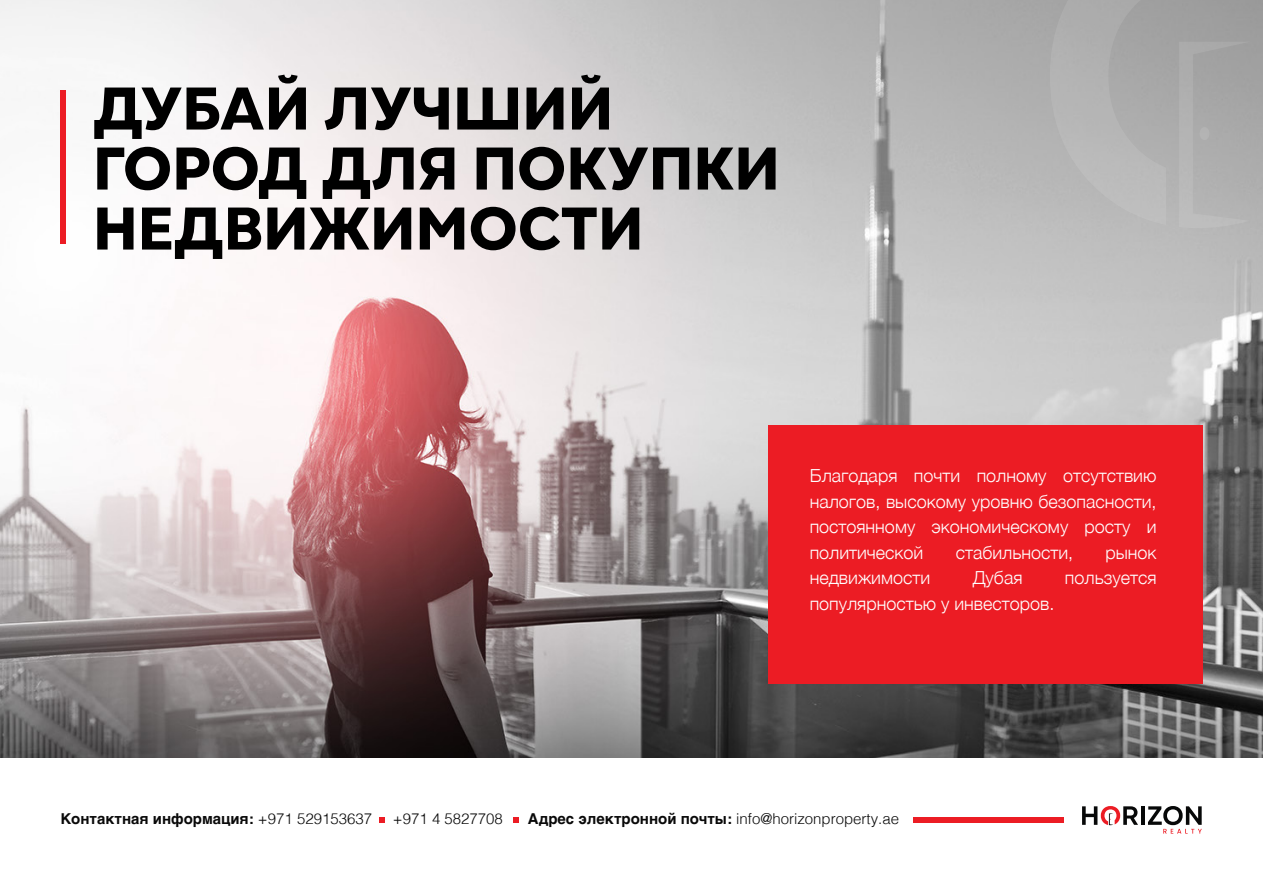
<style>
.page{position:relative;width:1263px;height:893px;background:#fff}
.page>*{position:absolute;margin:0;border:0;box-sizing:border-box;transform-origin:0 0}
.t1{font:800 60px/60px "Gogh";color:#000}
.t2{font:300 18px/25.5px "Helvetica Neue";color:#fff;text-align:justify}
.t3{font:300 15px "Helvetica";color:#090909}
.t4{font:700 15px "Helvetica";color:#090909}
.s1{font-weight:300}
.s2{font-weight:700}
</style>
<div class="page">
<img style="left:0;top:0;width:1263px;height:758px">
<svg style="left:1050px;top:0;width:213px;height:225px;background:#aeaeae"></svg>
<svg style="left:1179px;top:42px;width:71px;height:186px;background:#acacac"></svg>
<div style="left:1199px;top:127px;width:10px;height:13px;background:#b3b3b3;border-radius:50%"></div>
<svg style="left:1082px;top:806px;width:56px;height:19px"></svg>
<hr style="left:1141px;top:806px;width:3px;height:19px;background:#070808">
<svg style="left:1148px;top:806px;width:54px;height:28px"></svg>
<div style="left:913px;top:817px;width:150px;height:6px;background:#ec1c24"></div>
<svg style="left:513px;top:817px;width:6px;height:6px"></svg>
<svg style="left:379px;top:817px;width:6px;height:6px"></svg>
<div style="left:768px;top:425px;width:435px;height:258px;background:#ec1c24"></div>
<div style="left:60px;top:90px;width:6px;height:154px;background:#ec1c24"></div>
<h1 class="t1" style="left:93px;top:80px;width:688px">ДУБАЙ ЛУЧШИЙ<br>ГОРОД ДЛЯ ПОКУПКИ<br>НЕДВИЖИМОСТИ</h1>
<p class="t2" style="left:810px;top:462px;width:348px">Благодаря почти полному отсутствию налогов, высокому уровню безопасности, постоянному экономическому росту и политической</p>
<p class="t2" style="left:956px;top:538px;width:119px">стабильности,</p>
<p class="t2" style="left:1105px;top:538px;width:53px">рынок</p>
<p class="t2" style="left:810px;top:564px;width:122px">недвижимости</p>
<p class="t2" style="left:973px;top:564px;width:51px">Дубая</p>
<p class="t2" style="left:1065px;top:564px;width:93px">пользуется</p>
<p class="t2" style="left:810px;top:589px;width:246px">популярностью у инвесторов.</p>
<p class="t4" style="left:60px;top:807px;width:313px">Контактная информация: <span class="s1">+971 529153637</span></p>
<p class="t3" style="left:393px;top:806px;width:111px">+971 4 5827708</p>
<p class="t3" style="left:528px;top:806px;width:373px"><span class="s2">Адрес электронной почты:</span> info@horizonproperty.ae</p>
</div>
